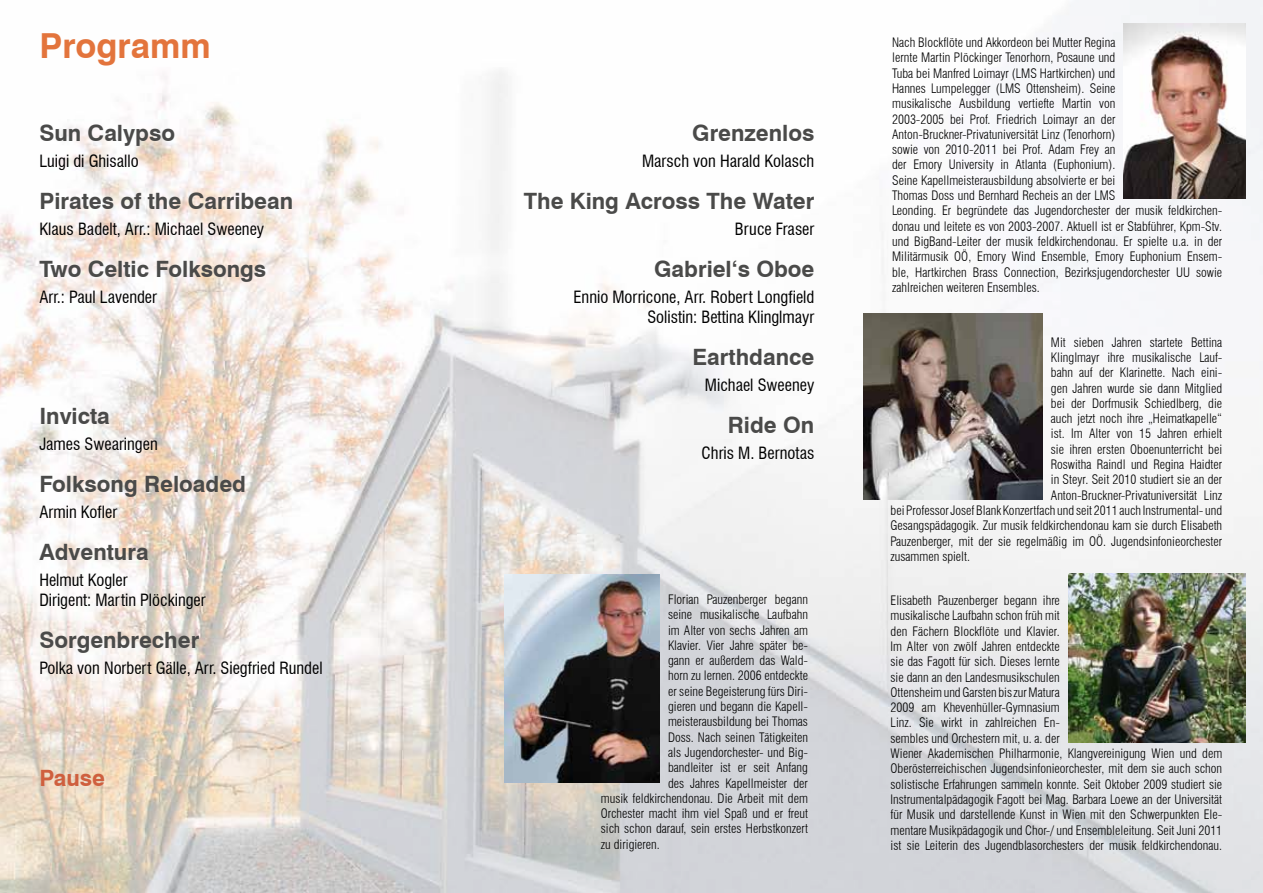
<style>
.page{position:relative;width:1263px;height:893px;background:#fff}
.page>*{position:absolute;margin:0;border:0;box-sizing:border-box;transform-origin:0 0}
.t1{font:700 34.5px "Swiss 721 BT";color:#e3743c}
.t2{font:700 22.5px "Swiss 721 BT";color:#4a4a49}
.t3{font:700 22.5px "Swiss 721 BT";color:#cf5f3e}
.t4{font:condensed 16.5px/19.8px "Swiss 721 BT";color:#000;text-align:right}
.t5{font:300 condensed 12.75px/15.3px "Swiss 721 BT";color:#000}
</style>
<div class="page">
<img style="left:0;top:0;width:1263px;height:893px">
<img style="left:504px;top:575px;width:155px;height:208px">
<img style="left:864px;top:313px;width:178px;height:186px">
<img style="left:1068px;top:574px;width:177px;height:168px">
<img style="left:1124px;top:23px;width:121px;height:175px">
<h1 class="t1" style="left:39px;top:25px;width:173px">Programm</h1>
<h2 class="t2" style="left:39px;top:119px;width:137px">Sun Calypso</h2>
<p class="t4" style="left:39px;top:151px;width:101px">Luigi di Ghisallo</p>
<h2 class="t2" style="left:39px;top:187px;width:255px">Pirates of the Carribean</h2>
<p class="t4" style="left:39px;top:219px;width:226px">Klaus Badelt, Arr.: Michael Sweeney</p>
<h2 class="t2" style="left:39px;top:255px;width:228px">Two Celtic Folksongs</h2>
<p class="t4" style="left:39px;top:287px;width:119px">Arr.: Paul Lavender</p>
<h2 class="t2" style="left:39px;top:402px;width:72px">Invicta</h2>
<p class="t4" style="left:39px;top:434px;width:120px">James Swearingen</p>
<h2 class="t2" style="left:39px;top:470px;width:208px">Folksong Reloaded</h2>
<p class="t4" style="left:39px;top:502px;width:79px">Armin Kofler</p>
<h2 class="t2" style="left:39px;top:538px;width:111px">Adventura</h2>
<p class="t4" style="left:39px;top:570px;width:168px;text-align:left">Helmut Kogler<br>Dirigent: Martin Plöckinger</p>
<h2 class="t2" style="left:39px;top:626px;width:161px">Sorgenbrecher</h2>
<p class="t4" style="left:39px;top:658px;width:285px">Polka von Norbert Gälle, Arr. Siegfried Rundel</p>
<h2 class="t3" style="left:39px;top:764px;width:67px">Pause</h2>
<h2 class="t2" style="left:692px;top:119px;width:124px">Grenzenlos</h2>
<p class="t4" style="left:642px;top:151px;width:174px">Marsch von Harald Kolasch</p>
<h2 class="t2" style="left:524px;top:187px;width:292px">The King Across The Water</h2>
<p class="t4" style="left:735px;top:219px;width:81px">Bruce Fraser</p>
<h2 class="t2" style="left:654px;top:255px;width:162px">Gabriel‘s Oboe</h2>
<p class="t4" style="left:573px;top:287px;width:242px">Ennio Morricone, Arr. Robert Longfield<br>Solistin: Bettina Klinglmayr</p>
<h2 class="t2" style="left:692px;top:343px;width:123px">Earthdance</h2>
<p class="t4" style="left:705px;top:375px;width:111px">Michael Sweeney</p>
<h2 class="t2" style="left:728px;top:411px;width:88px">Ride On</h2>
<p class="t4" style="left:701px;top:443px;width:114px">Chris M. Bernotas</p>
<p class="t5" style="left:668px;top:592px;width:141px">Florian Pauzenberger begann</p>
<p class="t5" style="left:668px;top:607px;width:141px">seine musikalische Laufbahn</p>
<p class="t5" style="left:668px;top:622px;width:141px">im Alter von sechs Jahren am</p>
<p class="t5" style="left:668px;top:638px;width:141px">Klavier. Vier Jahre später be-</p>
<p class="t5" style="left:668px;top:653px;width:141px">gann er außerdem das Wald-</p>
<p class="t5" style="left:668px;top:668px;width:141px">horn zu lernen. 2006 entdeckte</p>
<p class="t5" style="left:668px;top:683px;width:141px">er seine Begeisterung fürs Diri-</p>
<p class="t5" style="left:668px;top:699px;width:141px">gieren und begann die Kapell-</p>
<p class="t5" style="left:668px;top:714px;width:141px">meisterausbildung bei Thomas</p>
<p class="t5" style="left:668px;top:729px;width:141px">Doss. Nach seinen Tätigkeiten</p>
<p class="t5" style="left:668px;top:745px;width:141px">als Jugendorchester- und Big-</p>
<p class="t5" style="left:668px;top:760px;width:141px">bandleiter ist er seit Anfang</p>
<p class="t5" style="left:668px;top:775px;width:141px">des Jahres Kapellmeister der</p>
<p class="t5" style="left:601px;top:791px;width:209px">musik feldkirchendonau. Die Arbeit mit dem</p>
<p class="t5" style="left:601px;top:806px;width:209px">Orchester macht ihm viel Spaß und er freut</p>
<p class="t5" style="left:601px;top:821px;width:209px">sich schon darauf, sein erstes Herbstkonzert</p>
<p class="t5" style="left:601px;top:836px;width:60px">zu dirigieren.</p>
<p class="t5" style="left:892px;top:35px;width:332px">Nach Blockflöte und Akkordeon bei Mutter Regina<br>lernte Martin Plöckinger Tenorhorn, Posaune und<br>Tuba bei Manfred Loimayr (LMS Hartkirchen) und<br>Hannes Lumpelegger (LMS Ottensheim). Seine<br>musikalische Ausbildung vertiefte Martin von<br>2003-2005 bei Prof. Friedrich Loimayr an der Anton-Bruckner-Privatuniversität Linz (Tenorhorn)<br>sowie von 2010-2011 bei Prof. Adam Frey an<br>der Emory University in Atlanta (Euphonium).<br>Seine Kapellmeisterausbildung absolvierte er bei<br>Thomas Doss und Bernhard Recheis an der LMS<br>Leonding. Er begründete das Jugendorchester der musik feldkirchen&shy;donau und leitete es von 2003-2007. Aktuell ist er Stabführer, Kpm-Stv. und BigBand-Leiter der musik feldkirchendonau. Er spielte u.a. in der Militärmusik OÖ, Emory Wind Ensemble, Emory Euphonium Ensem&shy;ble, Hartkirchen Brass Connection, Bezirksjugendorchester UU sowie zahlreichen weiteren Ensembles.</p>
<p class="t5" style="left:1051px;top:334px;width:173px">Mit sieben Jahren startete Bettina</p>
<p class="t5" style="left:1051px;top:350px;width:172px">Klinglmayr ihre musikalische Lauf-</p>
<p class="t5" style="left:1051px;top:365px;width:173px">bahn auf der Klarinette. Nach eini-</p>
<p class="t5" style="left:1051px;top:380px;width:173px">gen Jahren wurde sie dann Mitglied</p>
<p class="t5" style="left:1051px;top:396px;width:173px">bei der Dorfmusik Schiedlberg, die</p>
<p class="t5" style="left:1051px;top:411px;width:173px">auch jetzt noch ihre „Heimatkapelle“</p>
<p class="t5" style="left:1051px;top:426px;width:173px">ist. Im Alter von 15 Jahren erhielt</p>
<p class="t5" style="left:1051px;top:441px;width:173px">sie ihren ersten Oboenunterricht bei</p>
<p class="t5" style="left:1051px;top:457px;width:173px">Roswitha Raindl und Regina Haidter</p>
<p class="t5" style="left:1051px;top:472px;width:173px">in Steyr. Seit 2010 studiert sie an der</p>
<p class="t5" style="left:1051px;top:487px;width:173px">Anton-Bruckner-Privatuniversität Linz</p>
<p class="t5" style="left:890px;top:503px;width:333px">bei Professor Josef Blank Konzertfach und seit 2011 auch Instrumental- und</p>
<p class="t5" style="left:890px;top:518px;width:333px">Gesangspädagogik. Zur musik feldkirchendonau kam sie durch Elisabeth</p>
<p class="t5" style="left:890px;top:533px;width:333px">Pauzenberger, mit der sie regelmäßig im OÖ. Jugendsinfonieorchester</p>
<p class="t5" style="left:890px;top:549px;width:81px">zusammen spielt.</p>
<p class="t5" style="left:890px;top:593px;width:333px">Elisabeth Pauzenberger begann ihre<br>musikalische Laufbahn schon früh mit<br>den Fächern Blockflöte und Klavier.<br>Im Alter von zwölf Jahren entdeckte<br>sie das Fagott für sich. Dieses lernte<br>sie dann an den Landesmusikschulen<br>Ottensheim und Garsten bis zur Matura<br>2009 am Khevenhüller-Gymnasium<br>Linz. Sie wirkt in zahlreichen En-<br>sembles und Orchestern mit, u. a. der<br>Wiener Akademischen Philharmonie, Klangvereinigung Wien und dem Oberösterreichischen Jugendsinfonieorchester, mit dem sie auch schon solistische Erfahrungen sammeln konnte. Seit Oktober 2009 studiert sie Instrumentalpädagogik Fagott bei Mag. Barbara Loewe an der Universität für Musik und darstellende Kunst in Wien mit den Schwerpunkten Ele&shy;mentare Musikpädagogik und Chor-/ und Ensembleleitung. Seit Juni 2011 ist sie Leiterin des Jugendblasorchesters der musik feldkirchendonau.</p>
</div>
